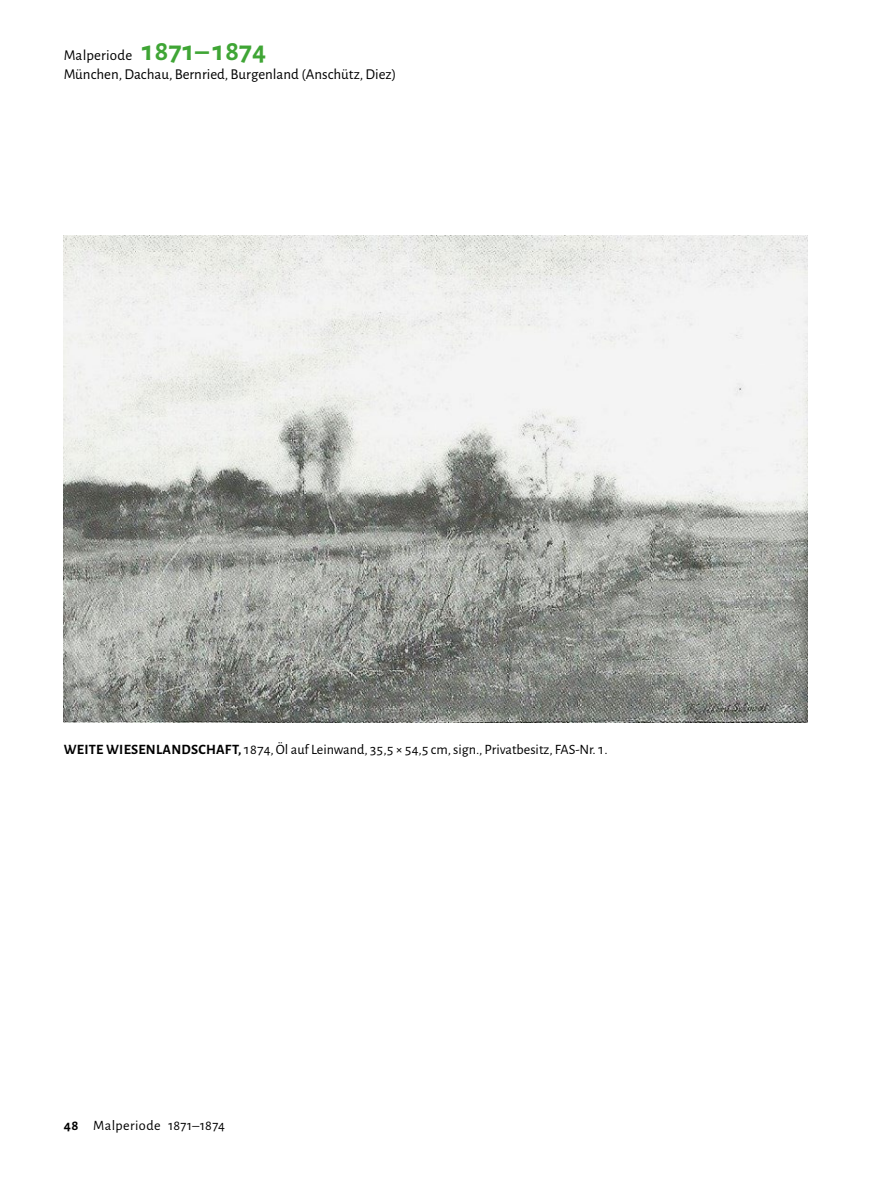
<style>
.page{position:relative;width:893px;height:1191px;background:#fff}
.page>*{position:absolute;margin:0;border:0;box-sizing:border-box;transform-origin:0 0}
.t1{font:15px "Alegreya Sans";color:#000}
.Gemälde_Titeleintrag{font:14.25px "Alegreya Sans";color:#000}
.Gemälde_Titeleintrag-2{font:14.25px "Alegreya Sans";letter-spacing:.025em;color:#000}
.s1{font-weight:700;font-size:28.5px;color:#3fa535}
.s2{font-weight:700}
</style>
<div class="page">
<img style="left:64px;top:235px;width:744px;height:488px">
<p class="t1" style="left:64px;top:45px;width:204px">Malperiode <span class="s1">1871–1874</span></p>
<p class="t1" style="left:64px;top:64px;width:334px">München, Dachau, Bernried, Burgenland (Anschütz, Diez)</p>
<p class="Gemälde_Titeleintrag" style="left:64px;top:739px;width:545px"><span class="s2">WEITE WIESENLANDSCHAFT,</span> 1874, Öl auf Leinwand, 35,5 × 54,5 cm, sign., Privatbesitz, FAS-Nr. 1.</p>
<p class="Gemälde_Titeleintrag-2" style="left:64px;top:1115px;width:163px"><span class="s2">48</span> Malperiode 1871–1874</p>
</div>
